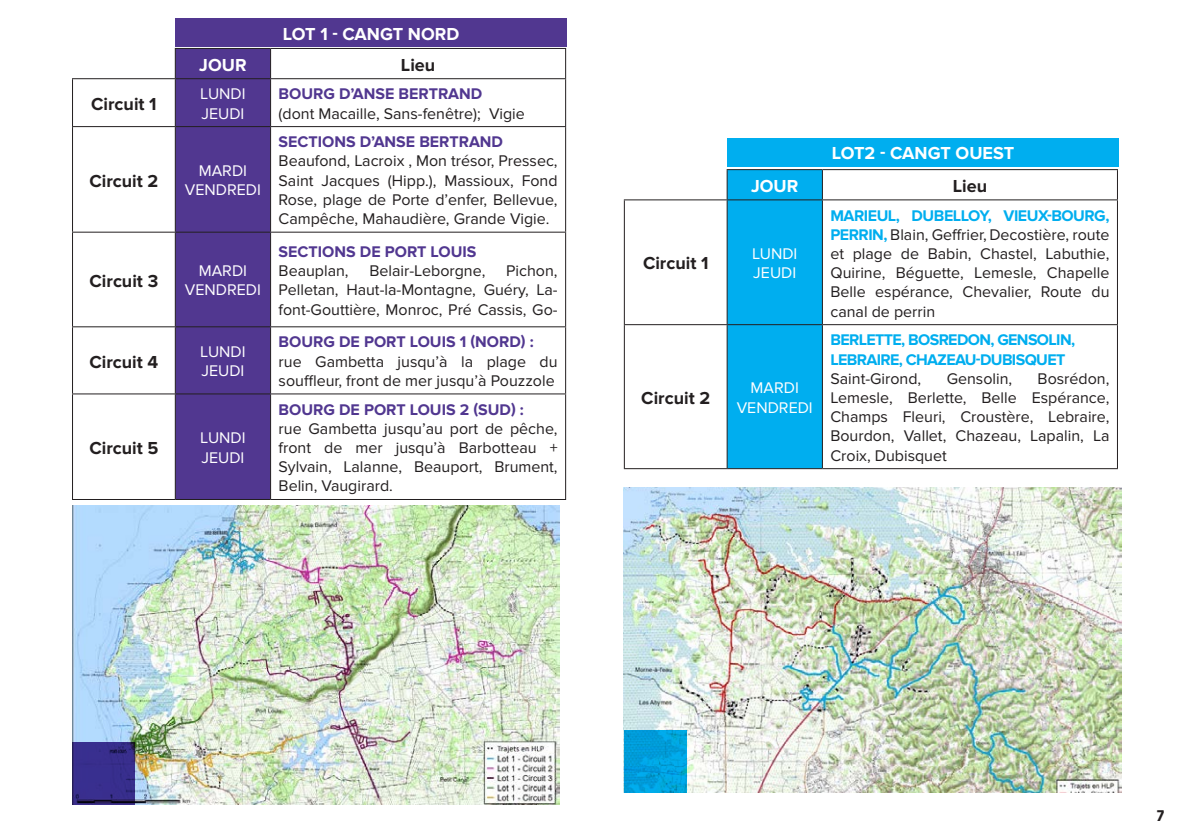
<style>
.page{position:relative;width:1191px;height:840px;background:#fff}
.page>*{position:absolute;margin:0;border:0;box-sizing:border-box;transform-origin:0 0}
.t1{font:700 18px "Proxima Nova";color:#231f20}
.t2{font:700 18px "Proxima Nova";color:#fff}
.t3{font:16px/19.2px "Proxima Nova";color:#231f20;text-align:justify}
.t4{font:700 16px "Proxima Nova";color:#513790}
.t5{font:16px "Proxima Nova";color:#fff}
.t6{font:700 16px "Proxima Nova";letter-spacing:-.04em;color:#00aeef}
.t7{font:700 16px "Seravek";color:#231f20}
.s1{font-weight:700;color:#00aeef}
</style>
<div class="page">
<div style="left:176px;top:49px;width:94px;height:449px;background:#513790"></div>
<hr style="left:175px;top:48px;width:95px;height:1px;background:#231f20">
<svg style="left:175px;top:49px;width:1px;height:29px"></svg>
<hr style="left:270px;top:48px;width:296px;height:1px;background:#231f20">
<svg style="left:270px;top:49px;width:1px;height:29px"></svg>
<svg style="left:565px;top:49px;width:1px;height:29px"></svg>
<hr style="left:72px;top:78px;width:103px;height:1px;background:#231f20">
<hr style="left:72px;top:79px;width:1px;height:47px;background:#231f20">
<hr style="left:175px;top:78px;width:95px;height:1px;background:#231f20">
<hr style="left:175px;top:79px;width:1px;height:47px;background:#231f20">
<hr style="left:270px;top:78px;width:296px;height:1px;background:#231f20">
<hr style="left:270px;top:79px;width:1px;height:47px;background:#231f20">
<hr style="left:565px;top:79px;width:1px;height:47px;background:#231f20">
<hr style="left:72px;top:126px;width:103px;height:1px;background:#231f20">
<hr style="left:72px;top:127px;width:1px;height:104px;background:#231f20">
<hr style="left:175px;top:126px;width:95px;height:1px;background:#231f20">
<hr style="left:175px;top:127px;width:1px;height:104px;background:#231f20">
<hr style="left:270px;top:126px;width:296px;height:1px;background:#231f20">
<hr style="left:270px;top:127px;width:1px;height:104px;background:#231f20">
<hr style="left:565px;top:127px;width:1px;height:104px;background:#231f20">
<hr style="left:72px;top:231px;width:103px;height:1px;background:#231f20">
<hr style="left:72px;top:232px;width:1px;height:94px;background:#231f20">
<hr style="left:175px;top:231px;width:95px;height:1px;background:#231f20">
<hr style="left:175px;top:232px;width:1px;height:94px;background:#231f20">
<hr style="left:270px;top:231px;width:296px;height:1px;background:#231f20">
<hr style="left:270px;top:232px;width:1px;height:94px;background:#231f20">
<hr style="left:565px;top:232px;width:1px;height:94px;background:#231f20">
<hr style="left:72px;top:326px;width:103px;height:1px;background:#231f20">
<hr style="left:72px;top:327px;width:1px;height:66px;background:#231f20">
<hr style="left:175px;top:326px;width:95px;height:1px;background:#231f20">
<hr style="left:175px;top:327px;width:1px;height:66px;background:#231f20">
<hr style="left:270px;top:326px;width:296px;height:1px;background:#231f20">
<hr style="left:270px;top:327px;width:1px;height:66px;background:#231f20">
<hr style="left:565px;top:327px;width:1px;height:66px;background:#231f20">
<hr style="left:72px;top:393px;width:103px;height:1px;background:#231f20">
<hr style="left:72px;top:394px;width:1px;height:104px;background:#231f20">
<hr style="left:175px;top:393px;width:95px;height:1px;background:#231f20">
<hr style="left:175px;top:394px;width:1px;height:104px;background:#231f20">
<hr style="left:270px;top:393px;width:296px;height:1px;background:#231f20">
<hr style="left:270px;top:394px;width:1px;height:104px;background:#231f20">
<hr style="left:565px;top:394px;width:1px;height:104px;background:#231f20">
<hr style="left:72px;top:498px;width:103px;height:1px;background:#231f20">
<hr style="left:175px;top:498px;width:95px;height:1px;background:#231f20">
<hr style="left:270px;top:498px;width:296px;height:1px;background:#231f20">
<hr style="left:822px;top:169px;width:296px;height:1px;background:#231f20">
<div style="left:726px;top:169px;width:97px;height:299px;background:#00aeef"></div>
<svg style="left:1117px;top:170px;width:1px;height:29px"></svg>
<hr style="left:624px;top:199px;width:103px;height:1px;background:#231f20">
<hr style="left:624px;top:200px;width:1px;height:124px;background:#231f20">
<hr style="left:727px;top:199px;width:95px;height:1px;background:#231f20">
<hr style="left:726px;top:200px;width:1px;height:124px;background:#231f20">
<hr style="left:822px;top:199px;width:296px;height:1px;background:#231f20">
<hr style="left:822px;top:200px;width:1px;height:124px;background:#231f20">
<hr style="left:1117px;top:200px;width:1px;height:124px;background:#231f20">
<hr style="left:624px;top:324px;width:103px;height:1px;background:#231f20">
<hr style="left:624px;top:325px;width:1px;height:143px;background:#231f20">
<hr style="left:727px;top:324px;width:95px;height:1px;background:#231f20">
<hr style="left:726px;top:325px;width:1px;height:143px;background:#231f20">
<hr style="left:822px;top:324px;width:296px;height:1px;background:#231f20">
<hr style="left:822px;top:325px;width:1px;height:143px;background:#231f20">
<hr style="left:1117px;top:325px;width:1px;height:143px;background:#231f20">
<hr style="left:624px;top:468px;width:103px;height:1px;background:#231f20">
<hr style="left:727px;top:468px;width:95px;height:1px;background:#231f20">
<hr style="left:822px;top:468px;width:296px;height:1px;background:#231f20">
<img style="left:72px;top:505px;width:487px;height:299px">
<img style="left:624px;top:487px;width:497px;height:305px">
<svg style="left:73px;top:741px;width:62px;height:63px;fill:#382e8e"></svg>
<svg style="left:624px;top:730px;width:62px;height:62px;fill:#009edc"></svg>
<div style="left:175px;top:18px;width:392px;height:29px;background:#513790"></div>
<div style="left:727px;top:138px;width:392px;height:28px;background:#00aeef"></div>
<p class="t1" style="left:91px;top:93px;width:67px">Circuit 1</p>
<p class="t1" style="left:89px;top:170px;width:70px">Circuit 2</p>
<p class="t1" style="left:90px;top:270px;width:70px">Circuit 3</p>
<p class="t1" style="left:89px;top:351px;width:70px">Circuit 4</p>
<p class="t1" style="left:89px;top:437px;width:70px">Circuit 5</p>
<p class="t2" style="left:283px;top:23px;width:178px">LOT 1 - CANGT NORD</p>
<p class="t2" style="left:199px;top:54px;width:49px">JOUR</p>
<p class="t1" style="left:401px;top:54px;width:36px">Lieu</p>
<p class="t5" style="left:200px;top:85px;width:47px">LUNDI</p>
<p class="t5" style="left:201px;top:104px;width:44px">JEUDI</p>
<p class="t5" style="left:199px;top:161px;width:50px">MARDI</p>
<p class="t5" style="left:185px;top:181px;width:78px">VENDREDI</p>
<p class="t5" style="left:199px;top:261px;width:50px">MARDI</p>
<p class="t5" style="left:185px;top:281px;width:78px">VENDREDI</p>
<p class="t5" style="left:200px;top:342px;width:47px">LUNDI</p>
<p class="t5" style="left:201px;top:361px;width:44px">JEUDI</p>
<p class="t5" style="left:200px;top:428px;width:47px">LUNDI</p>
<p class="t5" style="left:201px;top:448px;width:44px">JEUDI</p>
<p class="t4" style="left:279px;top:85px;width:205px">BOURG D’ANSE BERTRAND</p>
<p class="t3" style="left:279px;top:104px;width:248px">(dont Macaille, Sans-fenêtre); Vigie</p>
<p class="t4" style="left:279px;top:133px;width:226px">SECTIONS D’ANSE BERTRAND</p>
<p class="t3" style="left:279px;top:152px;width:280px">Beaufond, Lacroix , Mon trésor, Pressec, Saint Jacques (Hipp.), Massioux, Fond Rose, plage de Porte d’enfer, Bellevue, Campêche, Mahaudière, Grande Vigie.</p>
<p class="t4" style="left:279px;top:242px;width:199px">SECTIONS DE PORT LOUIS</p>
<p class="t3" style="left:279px;top:261px;width:71px">Beauplan,</p>
<p class="t3" style="left:369px;top:261px;width:117px">Belair-Leborgne,</p>
<p class="t3" style="left:279px;top:261px;width:280px;text-indent:228px">Pichon, Pelletan, Haut-la-Montagne, Guéry, La&shy;font-Gouttière, Monroc, Pré Cassis, Go-</p>
<p class="t4" style="left:279px;top:333px;width:257px">BOURG DE PORT LOUIS 1 (NORD) :</p>
<p class="t3" style="left:279px;top:352px;width:280px">rue Gambetta jusqu’à la plage du souffleur, front de mer jusqu’à Pouzzole</p>
<p class="t4" style="left:279px;top:400px;width:247px">BOURG DE PORT LOUIS 2 (SUD) :</p>
<p class="t3" style="left:279px;top:419px;width:280px">rue Gambetta jusqu’au port de pêche, front de mer jusqu’à Barbotteau + Sylvain, Lalanne, Beauport, Brument, Belin, Vaugirard.</p>
<p class="t1" style="left:643px;top:253px;width:67px">Circuit 1</p>
<p class="t1" style="left:641px;top:387px;width:70px">Circuit 2</p>
<p class="t2" style="left:832px;top:143px;width:184px">LOT2 - CANGT OUEST</p>
<p class="t2" style="left:751px;top:175px;width:49px">JOUR</p>
<p class="t1" style="left:952px;top:175px;width:36px">Lieu</p>
<p class="t5" style="left:752px;top:244px;width:47px">LUNDI</p>
<p class="t5" style="left:753px;top:263px;width:44px">JEUDI</p>
<p class="t5" style="left:750px;top:378px;width:50px">MARDI</p>
<p class="t5" style="left:736px;top:398px;width:78px">VENDREDI</p>
<p class="t3" style="left:830px;top:206px;width:280px"><span class="s1">MARIEUL, DUBELLOY, VIEUX-BOURG, PERRIN,</span> Blain, Geffrier, Decostière, route et plage de Babin, Chastel, Labuthie, Quirine, Béguette, Lemesle, Chapelle Belle espérance, Chevalier, Route du canal de perrin</p>
<p class="t6" style="left:830px;top:330px;width:246px">BERLETTE, BOSREDON, GENSOLIN,</p>
<p class="t6" style="left:830px;top:350px;width:236px">LEBRAIRE, CHAZEAU-DUBISQUET</p>
<p class="t3" style="left:830px;top:369px;width:92px">Saint-Girond,</p>
<p class="t3" style="left:946px;top:369px;width:67px">Gensolin,</p>
<p class="t3" style="left:830px;top:369px;width:280px;text-indent:207px">Bosrédon, Lemesle, Berlette, Belle Espérance, Champs Fleuri, Croustère, Lebraire, Bourdon, Vallet, Chazeau, Lapalin, La Croix, Dubisquet</p>
<p class="t7" style="left:1156px;top:802px;width:9px">7</p>
</div>
